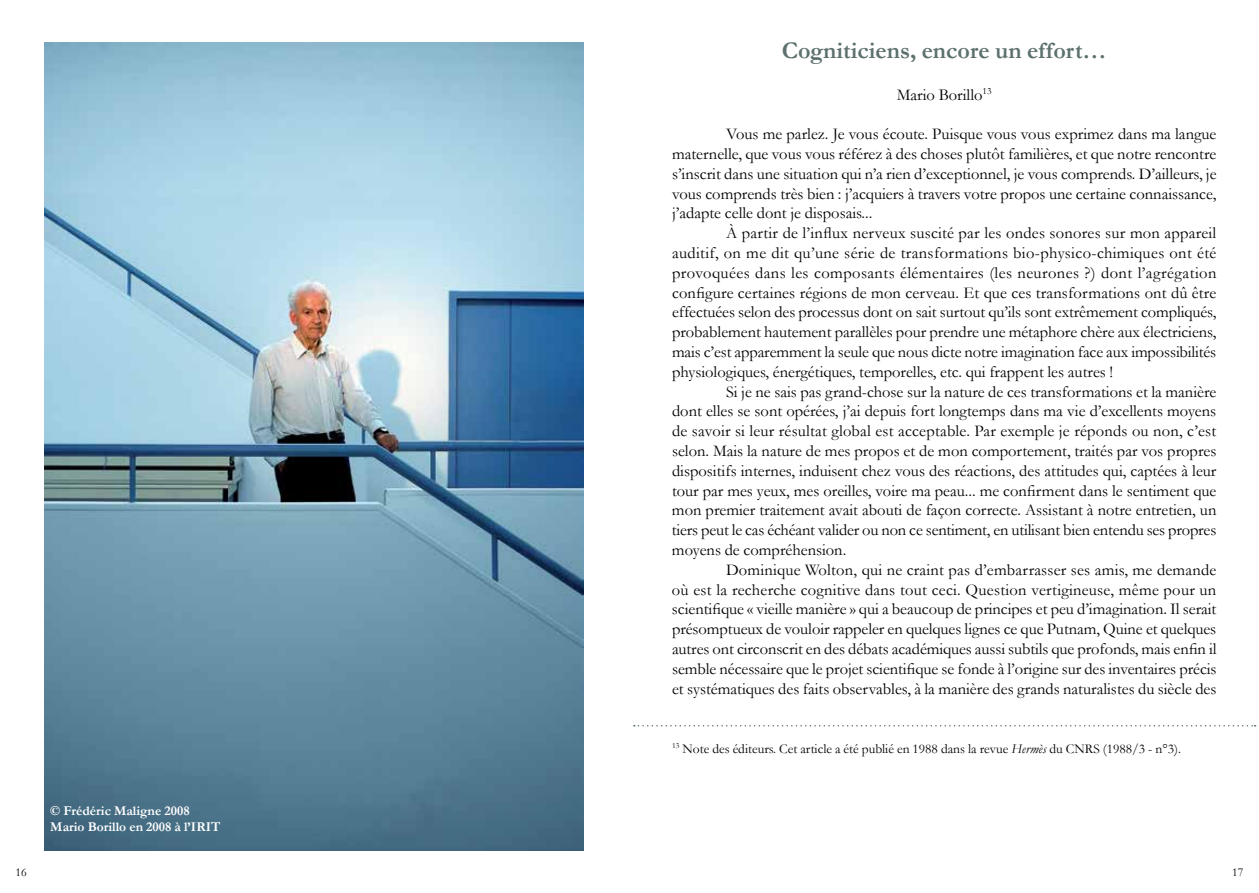
<style>
.page{position:relative;width:1259px;height:893px;background:#fff}
.page>*{position:absolute;margin:0;border:0;box-sizing:border-box;transform-origin:0 0}
.t1{font:700 24px "Garamond";color:#5c706d}
.t2{font:16.5px/19.8px "Garamond";color:#000;text-align:justify}
.t3{font:13.5px "Garamond";color:#000}
.t4{font:700 13.5px/16.2px "Garamond";color:#fff}
.t5{font:12px "Garamond";color:#000}
.s1{font-style:italic}
</style>
<div class="page">
<img style="left:45px;top:43px;width:538px;height:807px">
<svg style="left:634px;top:725px;width:621px;height:1px"></svg>
<h1 class="t1" style="left:782px;top:36px;width:326px">Cogniticiens, encore un effort…</h1>
<p class="t2" style="left:897px;top:84px;width:96px">Mario Borillo<sup>13</sup></p>
<p class="t2" style="left:672px;top:124px;width:546px;text-indent:54px">Vous me parlez. Je vous écoute. Puisque vous vous exprimez dans ma langue maternelle, que vous vous référez à des choses plutôt familières, et que notre rencontre s’inscrit dans une situation qui n’a rien d’exceptionnel, je vous comprends. D’ailleurs, je vous comprends très bien : j’acquiers à travers votre propos une certaine connaissance, j’adapte celle dont je disposais...</p>
<p class="t2" style="left:672px;top:223px;width:546px;text-indent:54px">À partir de l’influx nerveux suscité par les ondes sonores sur mon appareil auditif, on me dit qu’une série de transformations bio-physico-chimiques ont été provoquées dans les composants élémentaires (les neurones ?) dont l’agrégation configure certaines régions de mon cerveau. Et que ces transformations ont dû être effectuées selon des processus dont on sait surtout qu’ils sont extrêmement compliqués, probablement hautement parallèles pour prendre une métaphore chère aux électriciens, mais c’est apparemment la seule que nous dicte notre imagination face aux impossibilités physiologiques, énergétiques, temporelles, etc. qui frappent les autres !</p>
<p class="t2" style="left:672px;top:381px;width:546px;text-indent:54px">Si je ne sais pas grand-chose sur la nature de ces transformations et la manière dont elles se sont opérées, j’ai depuis fort longtemps dans ma vie d’excellents moyens de savoir si leur résultat global est acceptable. Par exemple je réponds ou non, c’est selon. Mais la nature de mes propos et de mon comportement, traités par vos propres dispositifs internes, induisent chez vous des réactions, des attitudes qui, captées à leur tour par mes yeux, mes oreilles, voire ma peau... me confirment dans le sentiment que mon premier traitement avait abouti de façon correcte. Assistant à notre entretien, un tiers peut le cas échéant valider ou non ce sentiment, en utilisant bien entendu ses propres moyens de compréhension.</p>
<p class="t2" style="left:672px;top:560px;width:546px;text-indent:54px">Dominique Wolton, qui ne craint pas d’embarrasser ses amis, me demande où est la recherche cognitive dans tout ceci. Question vertigineuse, même pour un scientifique « vieille manière » qui a beaucoup de principes et peu d’imagination. Il serait présomptueux de vouloir rappeler en quelques lignes ce que Putnam, Quine et quelques autres ont circonscrit en des débats académiques aussi subtils que profonds, mais enfin il semble nécessaire que le projet scientifique se fonde à l’origine sur des inventaires précis et systématiques des faits observables, à la manière des grands naturalistes du siècle des</p>
<p class="t4" style="left:50px;top:802px;width:172px">© Frédéric Maligne 2008<br>Mario Borillo en 2008 à l’IRIT</p>
<p class="t3" style="left:672px;top:741px;width:510px"><sup>13</sup> Note des éditeurs. Cet article a été publié en 1988 dans la revue <span class="s1">Hermès</span> du CNRS (1988/3 - n°3).</p>
<p class="t5" style="left:16px;top:865px;width:13px">16</p>
<p class="t5" style="left:1232px;top:865px;width:13px">17</p>
</div>
